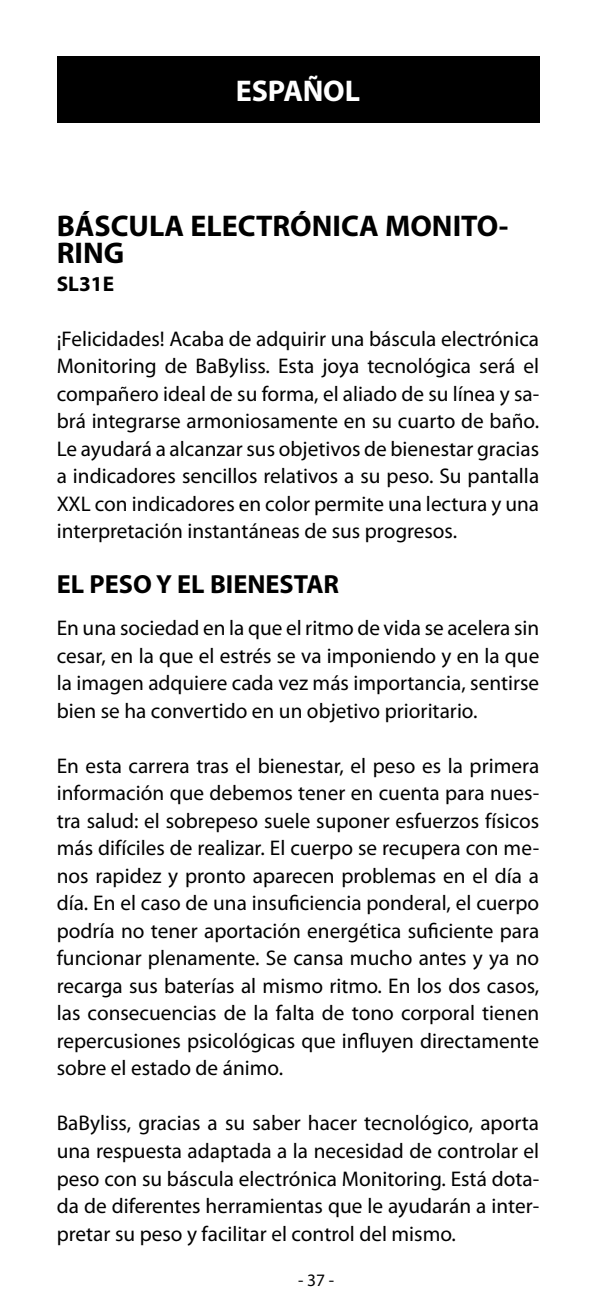
<style>
.page{position:relative;width:596px;height:1312px;background:#fff}
.page>*{position:absolute;margin:0;border:0;box-sizing:border-box;transform-origin:0 0}
.t1{font:700 30px/27.5px "Myriad Pro";color:#000}
.t2{font:700 30px "Myriad Pro";letter-spacing:-.005em;color:#fff}
.t3{font:700 26.25px "Myriad Pro";color:#000}
.t4{font:21.25px/27.5px "Myriad Pro";color:#000;text-align:justify}
.t5{font:700 21.25px "Myriad Pro";color:#000}
.t6{font:17.5px "Myriad Pro";color:#000}
</style>
<div class="page">
<div style="left:57px;top:57px;width:482px;height:66px;background:#000"></div>
<h1 class="t2" style="left:235px;top:71px;width:126px">ESPAÑOL</h1>
<h1 class="t1" style="left:57px;top:211px;width:453px">BÁSCULA ELECTRÓNICA MONITO-<br>RING</h1>
<p class="t5" style="left:57px;top:269px;width:59px">SL31E</p>
<p class="t4" style="left:57px;top:324px;width:483px">¡Felicidades! Acaba de adquirir una báscula electrónica Monitoring de BaByliss. Esta joya tecnológica será el compañero ideal de su forma, el aliado de su línea y sa&shy;brá integrarse armoniosamente en su cuarto de baño.<br>Le ayudará a alcanzar sus objetivos de bienestar gracias a indicadores sencillos relativos a su peso. Su pantalla XXL con indicadores en color permite una lectura y una interpretación instantáneas de sus progresos.</p>
<p class="t3" style="left:57px;top:567px;width:284px">EL PESO Y EL BIENESTAR</p>
<p class="t4" style="left:57px;top:613px;width:483px">En una sociedad en la que el ritmo de vida se acelera sin cesar, en la que el estrés se va imponiendo y en la que la imagen adquiere cada vez más importancia, sentirse bien se ha convertido en un objetivo prioritario.</p>
<p class="t4" style="left:57px;top:751px;width:483px">En esta carrera tras el bienestar, el peso es la primera información que debemos tener en cuenta para nues&shy;tra salud: el sobrepeso suele suponer esfuerzos físicos más difíciles de realizar. El cuerpo se recupera con me&shy;nos rapidez y pronto aparecen problemas en el día a día. En el caso de una insuficiencia ponderal, el cuerpo podría no tener aportación energética suficiente para funcionar plenamente. Se cansa mucho antes y ya no recarga sus baterías al mismo ritmo. En los dos casos, las consecuencias de la falta de tono corporal tienen repercusiones psicológicas que influyen directamente sobre el estado de ánimo.</p>
<p class="t4" style="left:57px;top:1108px;width:483px">BaByliss, gracias a su saber hacer tecnológico, aporta una respuesta adaptada a la necesidad de controlar el peso con su báscula electrónica Monitoring. Está dota&shy;da de diferentes herramientas que le ayudarán a inter&shy;pretar su peso y facilitar el control del mismo.</p>
<p class="t6" style="left:298px;top:1269px;width:38px">- 37 -</p>
</div>
